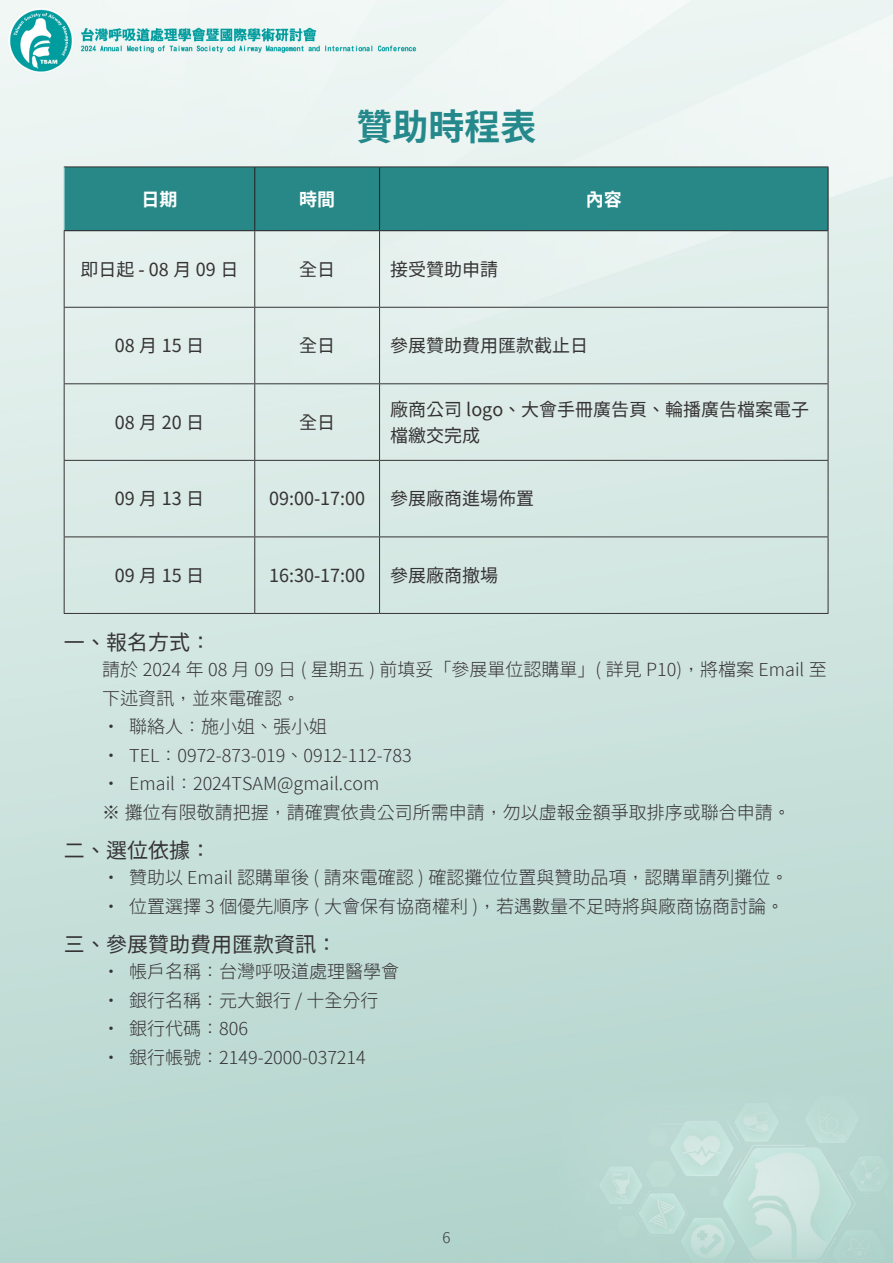
<style>
.page{position:relative;width:893px;height:1263px;background:#fff}
.page>*{position:absolute;margin:0;border:0;box-sizing:border-box;transform-origin:0 0}
.目錄標題{font:700 36px "Taipei Sans TC Beta";color:#25898c}
.小標{font:21px "Taipei Sans TC Beta";color:#363334}
.t1{font:300 18px/28.5px "Taipei Sans TC Beta";color:#363334}
.t2{font:18px/25.5px "Taipei Sans TC Beta";color:#363334}
.t3{font:700 18px "Taipei Sans TC Beta";color:#fff}
.t4{font:300 15px "Taipei Sans TC Beta";color:#363334}
</style>
<div class="page">
<img style="left:0;top:0;width:893px;height:1263px">
<div style="left:65px;top:168px;width:763px;height:62px;background:#288888"></div>
<hr style="left:64px;top:167px;width:191px;height:1px;background:#363334">
<hr style="left:255px;top:167px;width:125px;height:1px;background:#363334">
<hr style="left:380px;top:167px;width:448px;height:1px;background:#363334">
<hr style="left:64px;top:167px;width:1px;height:63px;background:#91cdcf">
<hr style="left:254px;top:167px;width:1px;height:63px;background:#231f20">
<hr style="left:379px;top:167px;width:1px;height:63px;background:#231f20">
<hr style="left:828px;top:167px;width:1px;height:63px;background:#231f20">
<hr style="left:64px;top:230px;width:191px;height:1px;background:#231f20">
<hr style="left:255px;top:230px;width:125px;height:1px;background:#231f20">
<hr style="left:380px;top:230px;width:448px;height:1px;background:#231f20">
<hr style="left:64px;top:231px;width:1px;height:76px;background:#363334">
<hr style="left:254px;top:231px;width:1px;height:76px;background:#363334">
<hr style="left:379px;top:231px;width:1px;height:76px;background:#363334">
<hr style="left:828px;top:231px;width:1px;height:76px;background:#363334">
<hr style="left:64px;top:307px;width:191px;height:1px;background:#363334">
<hr style="left:64px;top:308px;width:1px;height:75px;background:#363334">
<hr style="left:255px;top:307px;width:125px;height:1px;background:#363334">
<hr style="left:254px;top:308px;width:1px;height:75px;background:#363334">
<hr style="left:380px;top:307px;width:448px;height:1px;background:#363334">
<hr style="left:379px;top:308px;width:1px;height:75px;background:#363334">
<hr style="left:828px;top:308px;width:1px;height:75px;background:#363334">
<hr style="left:64px;top:383px;width:191px;height:1px;background:#363334">
<hr style="left:64px;top:384px;width:1px;height:76px;background:#363334">
<hr style="left:255px;top:383px;width:125px;height:1px;background:#363334">
<hr style="left:254px;top:384px;width:1px;height:76px;background:#363334">
<hr style="left:380px;top:383px;width:448px;height:1px;background:#363334">
<hr style="left:379px;top:384px;width:1px;height:76px;background:#363334">
<hr style="left:828px;top:384px;width:1px;height:76px;background:#363334">
<hr style="left:64px;top:460px;width:191px;height:1px;background:#363334">
<hr style="left:64px;top:461px;width:1px;height:75px;background:#363334">
<hr style="left:255px;top:460px;width:125px;height:1px;background:#363334">
<hr style="left:254px;top:461px;width:1px;height:75px;background:#363334">
<hr style="left:380px;top:460px;width:448px;height:1px;background:#363334">
<hr style="left:379px;top:461px;width:1px;height:75px;background:#363334">
<hr style="left:828px;top:461px;width:1px;height:75px;background:#363334">
<hr style="left:64px;top:536px;width:191px;height:1px;background:#363334">
<hr style="left:64px;top:537px;width:1px;height:76px;background:#363334">
<hr style="left:255px;top:536px;width:125px;height:1px;background:#363334">
<hr style="left:254px;top:537px;width:1px;height:76px;background:#363334">
<hr style="left:380px;top:536px;width:448px;height:1px;background:#363334">
<hr style="left:379px;top:537px;width:1px;height:76px;background:#363334">
<hr style="left:828px;top:537px;width:1px;height:76px;background:#363334">
<hr style="left:64px;top:613px;width:191px;height:1px;background:#363334">
<hr style="left:255px;top:613px;width:125px;height:1px;background:#363334">
<hr style="left:380px;top:613px;width:448px;height:1px;background:#363334">
<p class="目錄標題" style="left:356px;top:106px;width:182px">贊助時程表</p>
<p class="t3" style="left:141px;top:189px;width:37px">日期</p>
<p class="t3" style="left:299px;top:189px;width:37px">時間</p>
<p class="t3" style="left:586px;top:189px;width:37px">內容</p>
<p class="t2" style="left:81px;top:257px;width:159px">即日起-08月09日</p>
<p class="t2" style="left:299px;top:257px;width:37px">全日</p>
<p class="t2" style="left:390px;top:257px;width:109px">接受贊助申請</p>
<p class="t2" style="left:115px;top:333px;width:91px">08月15日</p>
<p class="t2" style="left:299px;top:333px;width:37px">全日</p>
<p class="t2" style="left:390px;top:333px;width:199px">參展贊助費用匯款截止日</p>
<p class="t2" style="left:115px;top:410px;width:91px">08月20日</p>
<p class="t2" style="left:299px;top:410px;width:37px">全日</p>
<p class="t2" style="left:390px;top:397px;width:421px">廠商公司 logo、大會手冊廣告頁、輪播廣告檔案電子檔繳交完成</p>
<p class="t2" style="left:115px;top:486px;width:91px">09月13日</p>
<p class="t2" style="left:269px;top:486px;width:98px">09:00-17:00</p>
<p class="t2" style="left:390px;top:486px;width:145px">參展廠商進場佈置</p>
<p class="t2" style="left:115px;top:563px;width:91px">09月15日</p>
<p class="t2" style="left:269px;top:563px;width:98px">16:30-17:00</p>
<p class="t2" style="left:390px;top:563px;width:109px">參展廠商撤場</p>
<p class="小標" style="left:64px;top:631px;width:149px">一、報名方式：</p>
<p class="t1" style="left:102px;top:656px;width:726px">請於 2024 年 08 月 09 日 ( 星期五 ) 前填妥「參展單位認購單」( 詳見 P10)，將檔案 Email 至下述資訊，並來電確認。</p>
<p class="t1" style="left:102px;top:713px;width:226px">・聯絡人：施小姐、張小姐</p>
<p class="t1" style="left:102px;top:741px;width:311px">・ TEL：0972-873-019、0912-112-783</p>
<p class="t1" style="left:102px;top:770px;width:279px">・ Email：2024TSAM@gmail.com</p>
<p class="t1" style="left:102px;top:798px;width:690px">※ 攤位有限敬請把握，請確實依貴公司所需申請，勿以虛報金額爭取排序或聯合申請。</p>
<p class="小標" style="left:64px;top:839px;width:149px">二、選位依據：</p>
<p class="t1" style="left:102px;top:864px;width:688px">・贊助以 Email 認購單後 ( 請來電確認 ) 確認攤位位置與贊助品項，認購單請列攤位。</p>
<p class="t1" style="left:102px;top:892px;width:683px">・位置選擇 3 個優先順序 ( 大會保有協商權利 )，若遇數量不足時將與廠商協商討論。</p>
<p class="小標" style="left:64px;top:933px;width:275px">三、參展贊助費用匯款資訊：</p>
<p class="t1" style="left:102px;top:958px;width:298px">・帳戶名稱：台灣呼吸道處理醫學會</p>
<p class="t1" style="left:102px;top:986px;width:278px">・銀行名稱：元大銀行 / 十全分行</p>
<p class="t1" style="left:102px;top:1015px;width:147px">・銀行代碼：806</p>
<p class="t1" style="left:102px;top:1043px;width:265px">・銀行帳號：2149-2000-037214</p>
<p class="t4" style="left:442px;top:1229px;width:10px">6</p>
</div>
